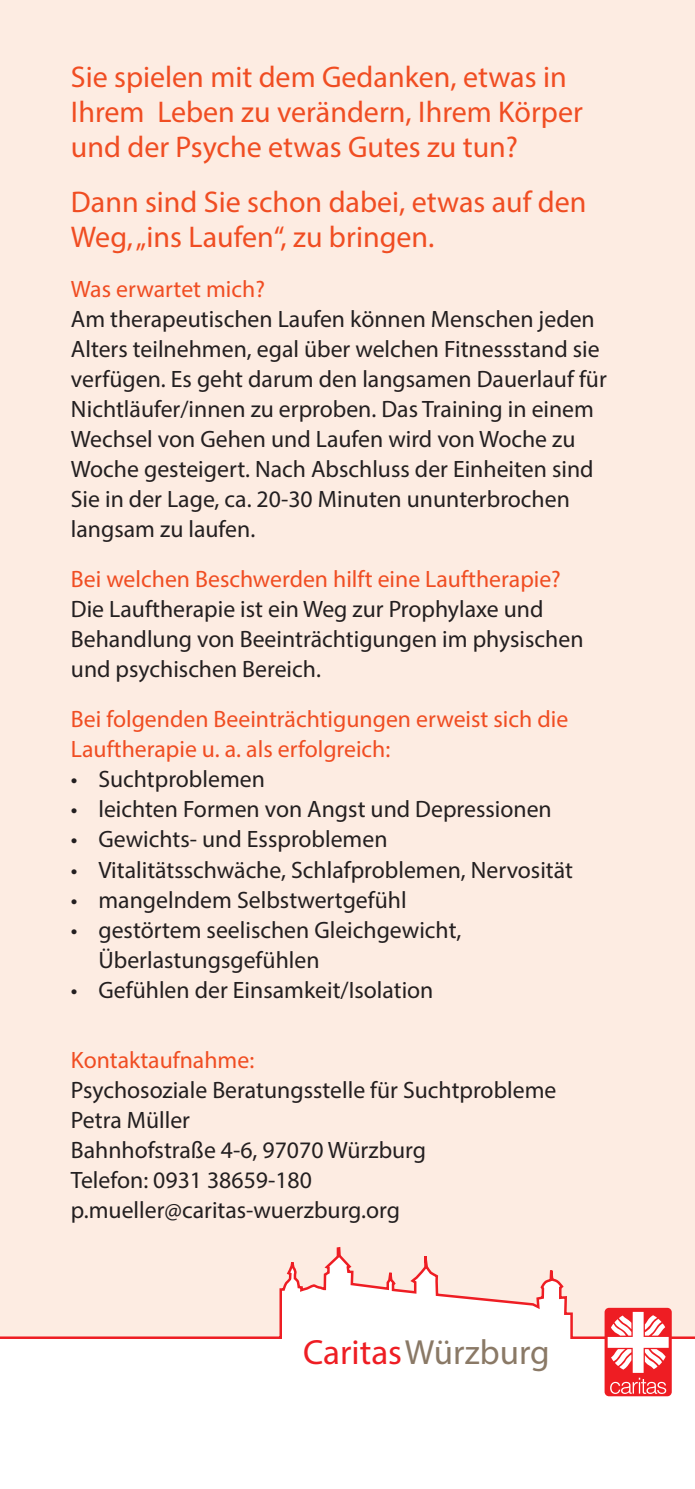
<style>
.page{position:relative;width:695px;height:1489px;background:#fff}
.page>*{position:absolute;margin:0;border:0;box-sizing:border-box;transform-origin:0 0}
.t1{font:35px "Myriad Pro";color:#8a7966}
.Body{font:30px/35px "Myriad Pro";color:#f04d22}
.Body-2{font:23.75px/30px "Myriad Pro";color:#231f20}
.Body-3{font:23.75px/30px "Myriad Pro";color:#f04d22}
.s1{color:#ee1d23}
</style>
<div class="page">
<div style="left:0;top:0;width:694px;height:1397px;background:#fdece2"></div>
<svg style="left:0;top:1247px;width:694px;height:150px"></svg>
<div style="left:604px;top:1307px;width:67px;height:89px;background:#ee1d23;border-radius:4px"></div>
<svg style="left:607px;top:1311px;width:61px;height:82px"></svg>
<p class="Body" style="left:71px;top:59px;width:513px">Sie spielen mit dem Gedanken, etwas in<br>Ihrem Leben zu verändern, Ihrem Körper und der Psyche etwas Gutes zu tun?</p>
<p class="Body" style="left:71px;top:184px;width:517px">Dann sind Sie schon dabei, etwas auf den<br>Weg, „ins Laufen“, zu bringen.</p>
<p class="Body-3" style="left:71px;top:274px;width:195px">Was erwartet mich?</p>
<p class="Body-2" style="left:71px;top:304px;width:537px">Am therapeutischen Laufen können Menschen jeden Alters teilnehmen, egal über welchen Fitnessstand sie verfügen. Es geht darum den langsamen Dauerlauf für Nichtläufer/innen zu erproben. Das Training in einem Wechsel von Gehen und Laufen wird von Woche zu Woche gesteigert. Nach Abschluss der Einheiten sind Sie in der Lage, ca. 20-30 Minuten ununterbrochen langsam zu laufen.</p>
<p class="Body-3" style="left:71px;top:564px;width:491px">Bei welchen Beschwerden hilft eine Lauftherapie?</p>
<p class="Body-2" style="left:71px;top:594px;width:474px">Die Lauftherapie ist ein Weg zur Prophylaxe und</p>
<p class="Body-2" style="left:71px;top:624px;width:514px">Behandlung von Beeinträchtigungen im physischen und psychischen Bereich.</p>
<p class="Body-3" style="left:71px;top:704px;width:498px">Bei folgenden Beeinträchtigungen erweist sich die<br>Lauftherapie u. a. als erfolgreich:</p>
<p class="Body-2" style="left:71px;top:764px;width:195px">• Suchtproblemen</p>
<p class="Body-2" style="left:71px;top:794px;width:482px">• leichten Formen von Angst und Depressionen</p>
<p class="Body-2" style="left:71px;top:824px;width:318px">• Gewichts- und Essproblemen</p>
<p class="Body-2" style="left:71px;top:854px;width:503px">• Vitalitätsschwäche, Schlafproblemen, Nervosität</p>
<p class="Body-2" style="left:71px;top:884px;width:337px">• mangelndem Selbstwertgefühl</p>
<p class="Body-2" style="left:98px;top:914px;width:364px;text-indent:-28px">• gestörtem seelischen Gleichgewicht,<br>Überlastungsgefühlen</p>
<p class="Body-2" style="left:71px;top:974px;width:364px">• Gefühlen der Einsamkeit/Isolation</p>
<p class="Body-3" style="left:71px;top:1044px;width:185px">Kontaktaufnahme:</p>
<p class="Body-2" style="left:71px;top:1074px;width:487px">Psychosoziale Beratungsstelle für Suchtprobleme</p>
<p class="Body-2" style="left:71px;top:1104px;width:121px">Petra Müller</p>
<p class="Body-2" style="left:71px;top:1134px;width:356px">Bahnhofstraße 4-6, 97070 Würzburg</p>
<p class="Body-2" style="left:71px;top:1164px;width:242px">Telefon: 0931 38659-180</p>
<p class="Body-2" style="left:71px;top:1194px;width:330px">p.mueller@caritas-wuerzburg.org</p>
<h1 class="t1" style="left:303px;top:1330px;width:248px"><span class="s1">Caritas</span> Würzburg</h1>
</div>
